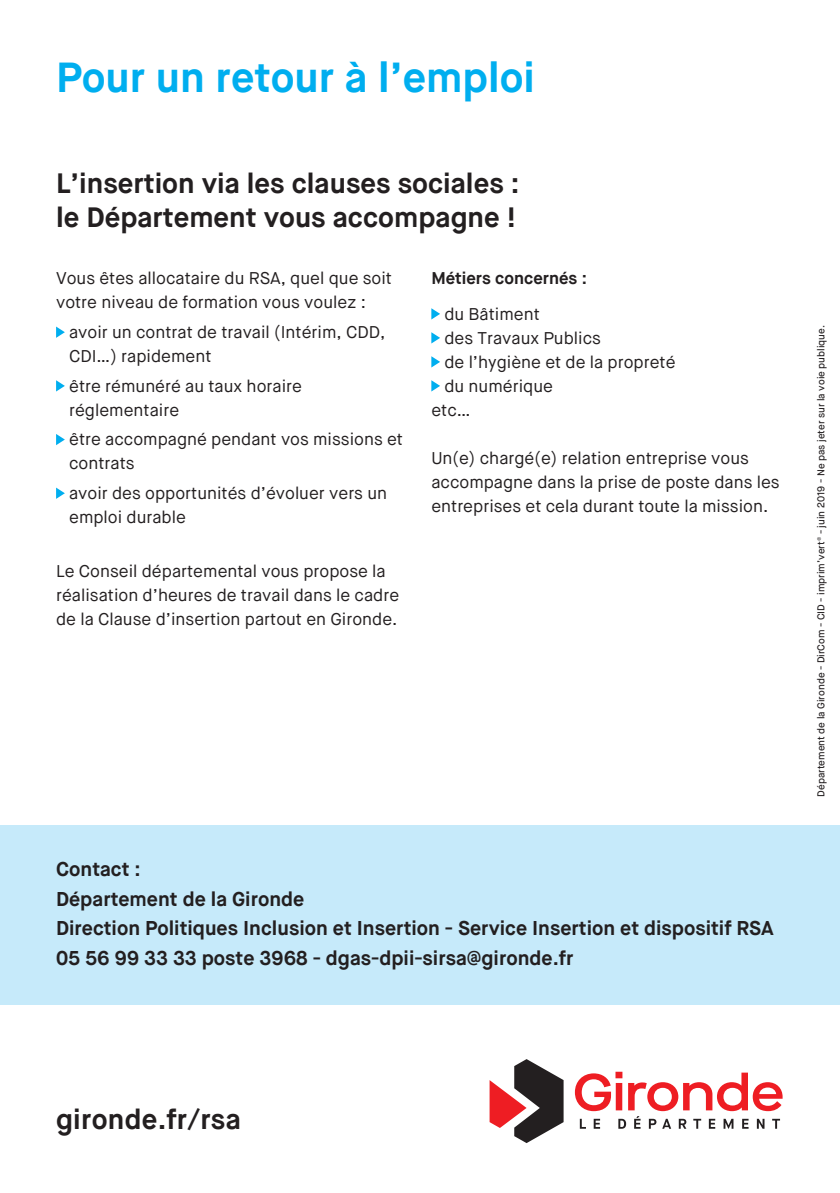
<style>
.page{position:relative;width:840px;height:1193px;background:#fff}
.page>*{position:absolute;margin:0;border:0;box-sizing:border-box;transform-origin:0 0}
.t1{font:700 42px "Maison Neue";color:#00aeef}
.t2{font:700 28px/33.6px "Maison Neue";color:#231f20}
.t3{font:700 20px/29.6px "Maison Neue";color:#231f20}
.t4{font:17px/24px "Maison Neue";color:#231f20}
.t5{font:700 17px "Maison Neue";color:#231f20}
.t6{font:500 10px "Maison Neue";color:#231f20}
</style>
<div class="page">
<svg style="left:56px;top:326px;width:9px;height:12px"></svg>
<svg style="left:56px;top:380px;width:9px;height:11px"></svg>
<svg style="left:56px;top:434px;width:9px;height:11px"></svg>
<svg style="left:56px;top:488px;width:9px;height:11px"></svg>
<svg style="left:431px;top:308px;width:9px;height:11px"></svg>
<svg style="left:431px;top:332px;width:9px;height:11px"></svg>
<svg style="left:431px;top:356px;width:9px;height:11px"></svg>
<svg style="left:431px;top:380px;width:9px;height:11px"></svg>
<div style="left:0;top:825px;width:839px;height:180px;background:#c6eafa"></div>
<svg style="left:574px;top:1072px;width:208px;height:57px"></svg>
<svg style="left:489px;top:1059px;width:74px;height:84px"></svg>
<h1 class="t1" style="left:56px;top:51px;width:480px">Pour un retour à l’emploi</h1>
<h2 class="t2" style="left:56px;top:167px;width:464px">L’insertion via les clauses sociales : le Département vous accompagne !</h2>
<p class="t4" style="left:56px;top:266px;width:337px">Vous êtes allocataire du RSA, quel que soit votre niveau de formation vous voulez :</p>
<p class="t4" style="left:69px;top:320px;width:317px">avoir un contrat de travail (Intérim, CDD,<br>CDI…) rapidement</p>
<p class="t4" style="left:69px;top:374px;width:234px">être rémunéré au taux horaire réglementaire</p>
<p class="t4" style="left:69px;top:427px;width:335px">être accompagné pendant vos missions et contrats</p>
<p class="t4" style="left:69px;top:481px;width:319px">avoir des opportunités d’évoluer vers un emploi durable</p>
<p class="t4" style="left:56px;top:559px;width:344px">Le Conseil départemental vous propose la réalisation d’heures de travail dans le cadre de la Clause d’insertion partout en Gironde.</p>
<p class="t5" style="left:431px;top:267px;width:157px">Métiers concernés :</p>
<p class="t4" style="left:444px;top:302px;width:97px">du Bâtiment</p>
<p class="t4" style="left:444px;top:326px;width:158px">des Travaux Publics</p>
<p class="t4" style="left:444px;top:350px;width:232px">de l’hygiène et de la propreté</p>
<p class="t4" style="left:444px;top:374px;width:110px">du numérique</p>
<p class="t4" style="left:431px;top:398px;width:41px">etc…</p>
<p class="t4" style="left:431px;top:446px;width:350px">Un(e) chargé(e) relation entreprise vous accompagne dans la prise de poste dans les entreprises et cela durant toute la mission.</p>
<p class="t3" style="left:56px;top:854px;width:718px">Contact :<br>Département de la Gironde<br>Direction Politiques Inclusion et Insertion - Service Insertion et dispositif RSA 05 56 99 33 33 poste 3968 - dgas-dpii-sirsa@gironde.fr</p>
<p class="t6" style="left:814px;top:797px;width:473px;rotate:-90deg">Département de la Gironde - DirCom - CID - imprim’vert® - juin 2019 - Ne pas jeter sur la voie publique.</p>
<h2 class="t2" style="left:56px;top:1103px;width:186px">gironde.fr/rsa</h2>
</div>
